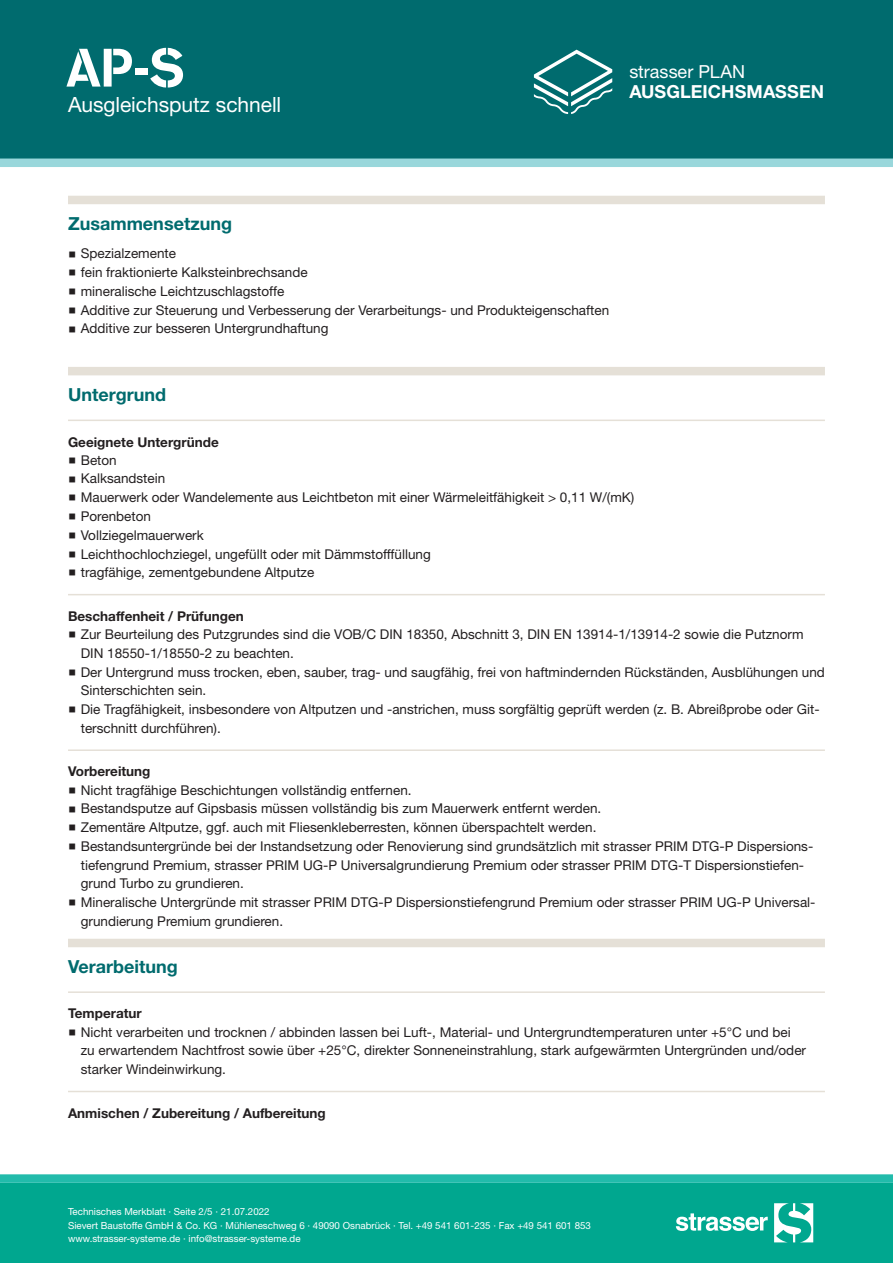
<style>
.page{position:relative;width:893px;height:1263px;background:#fff}
.page>*{position:absolute;margin:0;border:0;box-sizing:border-box;transform-origin:0 0}
.CB_AF_STR_Produkt_ku{font:700 54px "Standard CT Stencil";color:#fff}
.CB_AF_STR_Produkt_la{font:21px "Helvetica Neue LT Std";letter-spacing:-.005em;color:#fff}
.CB_AF_STR_Ueberschri{font:700 18px "Helvetica Neue LT Std";color:#006b6e}
.CB_AF_STR_Produktgru{font:700 18px "Helvetica Neue LT Std";letter-spacing:.005em;color:#fff}
.CB_AF_STR_Produktgru-2{font:18px "Helvetica Neue LT Std";color:#fff}
.t1{font:13.5px/18.8px "Helvetica Neue LT Std";color:#231f20}
.CB_AF_STR_Unterueber{font:700 13.5px "Helvetica Neue LT Std";color:#231f20}
.t2{font:9.75px/13.5px "Helvetica Neue LT Std";color:#fff}
</style>
<div class="page">
<div style="left:0;top:0;width:893px;height:159px;background:#006b6e"></div>
<div style="left:0;top:159px;width:893px;height:8px;background:#99d7db"></div>
<svg style="left:534px;top:50px;width:78px;height:64px"></svg>
<div style="left:0;top:1183px;width:893px;height:80px;background:#00a78f"></div>
<svg style="left:676px;top:1213px;width:92px;height:18px"></svg>
<svg style="left:774px;top:1203px;width:39px;height:39px"></svg>
<div style="left:0;top:1174px;width:893px;height:9px;background:#22bbab"></div>
<div style="left:68px;top:196px;width:757px;height:8px;background:#e5e0d7"></div>
<div style="left:68px;top:367px;width:757px;height:8px;background:#e5e0d7"></div>
<hr style="left:68px;top:420px;width:757px;height:1px;background:#e5e0d7">
<hr style="left:68px;top:594px;width:757px;height:1px;background:#e5e0d7">
<hr style="left:68px;top:749px;width:757px;height:2px;background:#e5e0d7">
<div style="left:68px;top:939px;width:757px;height:8px;background:#e5e0d7"></div>
<hr style="left:68px;top:991px;width:757px;height:2px;background:#e5e0d7">
<hr style="left:68px;top:1091px;width:757px;height:1px;background:#e5e0d7">
<p class="CB_AF_STR_Produkt_ku" style="left:66px;top:34px;width:120px">AP-S</p>
<p class="CB_AF_STR_Produkt_la" style="left:68px;top:92px;width:215px">Ausgleichsputz schnell</p>
<p class="CB_AF_STR_Produktgru-2" style="left:629px;top:61px;width:117px">strasser PLAN</p>
<p class="CB_AF_STR_Produktgru" style="left:629px;top:81px;width:196px">AUSGLEICHSMASSEN</p>
<p class="CB_AF_STR_Ueberschri" style="left:68px;top:212px;width:165px">Zusammensetzung</p>
<p class="t1" style="left:81px;top:244px;width:97px">Spezialzemente</p>
<p class="t1" style="left:81px;top:263px;width:228px">fein fraktionierte Kalksteinbrechsande</p>
<p class="t1" style="left:81px;top:282px;width:205px">mineralische Leichtzuschlagstoffe</p>
<p class="t1" style="left:81px;top:300px;width:530px">Additive zur Steuerung und Verbesserung der Verarbeitungs- und Produkteigenschaften</p>
<p class="t1" style="left:81px;top:319px;width:249px">Additive zur besseren Untergrundhaftung</p>
<p class="CB_AF_STR_Ueberschri" style="left:68px;top:383px;width:100px">Untergrund</p>
<p class="CB_AF_STR_Unterueber" style="left:68px;top:433px;width:152px">Geeignete Untergründe</p>
<p class="t1" style="left:81px;top:450px;width:38px">Beton</p>
<p class="t1" style="left:81px;top:469px;width:86px">Kalksandstein</p>
<p class="t1" style="left:81px;top:488px;width:555px">Mauerwerk oder Wandelemente aus Leichtbeton mit einer Wärmeleitfähigkeit &gt; 0,11 W/(mK)</p>
<p class="t1" style="left:81px;top:507px;width:72px">Porenbeton</p>
<p class="t1" style="left:81px;top:525px;width:124px">Vollziegelmauerwerk</p>
<p class="t1" style="left:81px;top:544px;width:352px">Leichthochlochziegel, ungefüllt oder mit Dämmstofffüllung</p>
<p class="t1" style="left:81px;top:563px;width:235px">tragfähige, zementgebundene Altputze</p>
<p class="CB_AF_STR_Unterueber" style="left:68px;top:608px;width:177px">Beschaffenheit / Prüfungen</p>
<p class="t1" style="left:81px;top:625px;width:724px">Zur Beurteilung des Putzgrundes sind die VOB/C DIN 18350, Abschnitt 3, DIN EN 13914-1/13914-2 sowie die Putznorm<br>DIN 18550-1/18550-2 zu beachten.</p>
<p class="t1" style="left:81px;top:662px;width:746px">Der Untergrund muss trocken, eben, sauber, trag- und saugfähig, frei von haftmindernden Rückständen, Ausblühungen und<br>Sinterschichten sein.</p>
<p class="t1" style="left:81px;top:700px;width:740px">Die Tragfähigkeit, insbesondere von Altputzen und -anstrichen, muss sorgfältig geprüft werden (z. B. Abreißprobe oder Git&shy;terschnitt durchführen).</p>
<p class="CB_AF_STR_Unterueber" style="left:68px;top:763px;width:84px">Vorbereitung</p>
<p class="t1" style="left:81px;top:780px;width:332px">Nicht tragfähige Beschichtungen vollständig entfernen.</p>
<p class="t1" style="left:81px;top:799px;width:522px">Bestandsputze auf Gipsbasis müssen vollständig bis zum Mauerwerk entfernt werden.</p>
<p class="t1" style="left:81px;top:818px;width:517px">Zementäre Altputze, ggf. auch mit Fliesenkleberresten, können überspachtelt werden.</p>
<p class="t1" style="left:81px;top:836px;width:734px">Bestandsuntergründe bei der Instandsetzung oder Renovierung sind grundsätzlich mit strasser PRIM DTG-P Dispersions&shy;tiefengrund Premium, strasser PRIM UG-P Universalgrundierung Premium oder strasser PRIM DTG-T Dispersionstiefen&shy;grund Turbo zu grundieren.</p>
<p class="t1" style="left:81px;top:893px;width:736px">Mineralische Untergründe mit strasser PRIM DTG-P Dispersionstiefengrund Premium oder strasser PRIM UG-P Universal&shy;grundierung Premium grundieren.</p>
<p class="CB_AF_STR_Ueberschri" style="left:68px;top:955px;width:111px">Verarbeitung</p>
<p class="CB_AF_STR_Unterueber" style="left:68px;top:1005px;width:75px">Temperatur</p>
<p class="t1" style="left:81px;top:1022px;width:727px">Nicht verarbeiten und trocknen / abbinden lassen bei Luft-, Material- und Untergrundtemperaturen unter +5°C und bei zu erwartendem Nachtfrost sowie über +25°C, direkter Sonneneinstrahlung, stark aufgewärmten Untergründen und/oder starker Windeinwirkung.</p>
<p class="CB_AF_STR_Unterueber" style="left:68px;top:1104px;width:259px">Anmischen / Zubereitung / Aufbereitung</p>
<p class="t2" style="left:68px;top:1205px;width:524px">Technisches Merkblatt · Seite 2/5 · 21.07.2022<br>Sievert Baustoffe GmbH &amp; Co. KG · Mühleneschweg 6 · 49090 Osnabrück · Tel. +49 541 601-235 · Fax +49 541 601 853 www.strasser-systeme.de · info@strasser-systeme.de</p>
</div>
